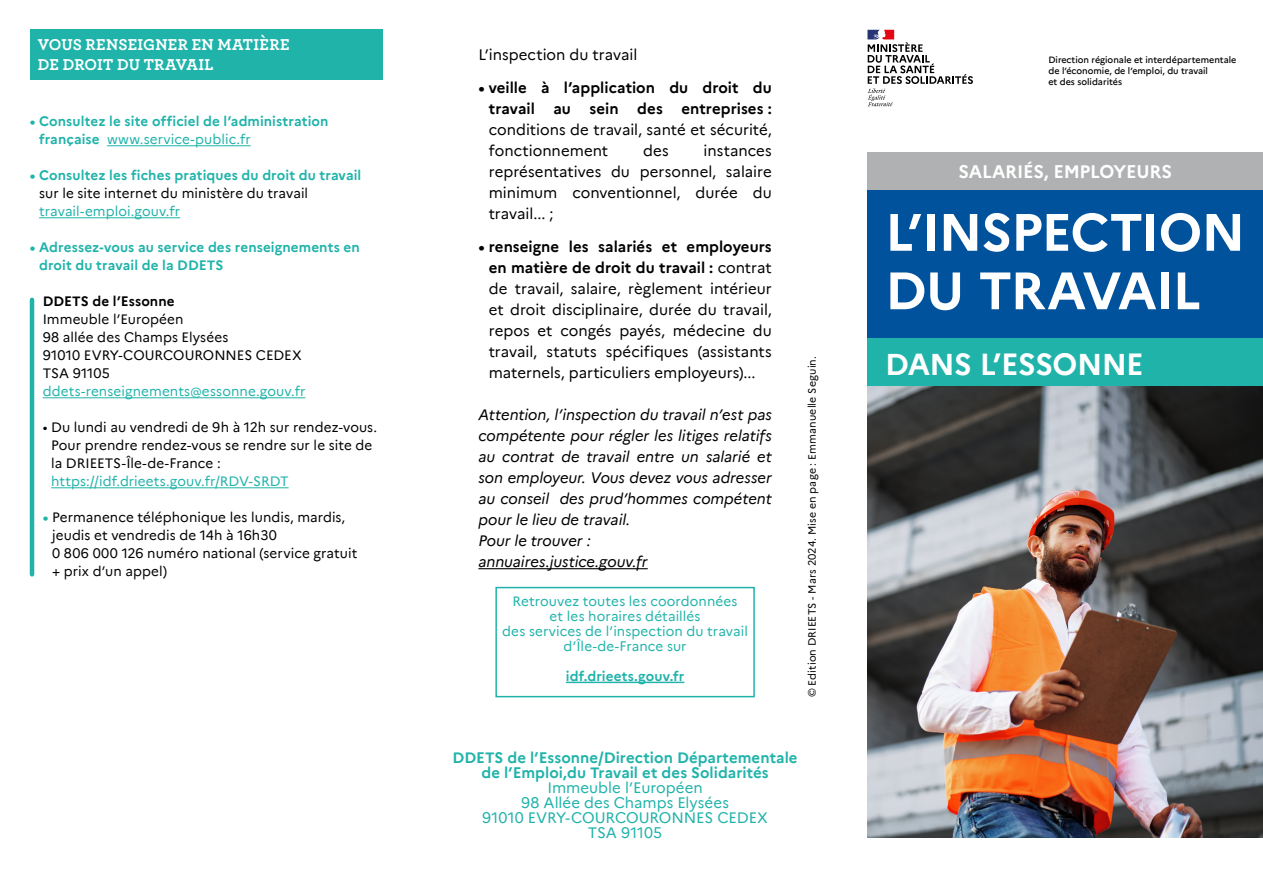
<style>
.page{position:relative;width:1263px;height:893px;background:#fff}
.page>*{position:absolute;margin:0;border:0;box-sizing:border-box;transform-origin:0 0}
.t1{font:700 52.5px/58.5px "Marianne";letter-spacing:-.025em;color:#fff}
.t2{font:700 30px "Marianne";letter-spacing:-.02em;color:#fff}
.t3{font:700 18px "Marianne";letter-spacing:-.015em;color:#fff}
.t4{font:700 16.5px/19.5px "Archer Pro";letter-spacing:.015em;color:#fff}
.t5{font:15px/21px "Marianne";color:#000;text-align:justify}
.t6{font:italic 15px/21px "Marianne";letter-spacing:-.005em;color:#000}
.t7{font:15px/15px "Marianne";color:#20b3aa;text-align:center}
.t8{font:700 15px/15px "Marianne";letter-spacing:.005em;color:#20b3aa;text-align:center}
.t9{font:700 15px/21px "Marianne";letter-spacing:.005em;color:#000;text-align:right}
.t10{font:13.5px/18px "Marianne";letter-spacing:.005em;color:#000}
.t11{font:700 13.5px/18px "Marianne";letter-spacing:.01em;color:#20b3aa}
.t12{font:13.5px/15px "Marianne";letter-spacing:.005em;color:#20b3aa;text-align:center}
.t13{font:700 13.5px "Marianne";letter-spacing:.005em;color:#000}
.t14{font:10.5px "Marianne";letter-spacing:.015em;color:#000}
.t15{font:500 9px/10.8px "Marianne";color:#000}
.s1{font-weight:400}
.s2{font-weight:700;color:#20b3aa}
.s3{font-weight:700}
</style>
<div class="page">
<hr style="left:107px;top:145px;width:144px;height:1px;background:#20b3aa">
<hr style="left:39px;top:217px;width:141px;height:1px;background:#20b3aa">
<hr style="left:43px;top:397px;width:262px;height:1px;background:#20b3aa">
<hr style="left:51px;top:487px;width:238px;height:1px;background:#20b3aa">
<hr style="left:566px;top:682px;width:118px;height:1px;background:#20b3aa">
<div style="left:30px;top:30px;width:353px;height:50px;background:#20b3aa"></div>
<hr style="left:30px;top:300px;width:4px;height:274px;background:#20b3aa">
<div style="left:495px;top:587px;width:260px;height:110px;border:2px solid #20b3aa"></div>
<hr style="left:478px;top:568px;width:170px;height:1px;background:#000">
<div style="left:867px;top:153px;width:396px;height:685px;background:#20b3aa"></div>
<svg style="left:867px;top:30px;width:106px;height:76px"></svg>
<div style="left:867px;top:153px;width:396px;height:185px;background:#00529d"></div>
<div style="left:867px;top:152px;width:396px;height:38px;background:#b0b1b2"></div>
<img style="left:867px;top:387px;width:396px;height:451px">
<p class="t4" style="left:38px;top:34px;width:253px">VOUS RENSEIGNER EN MATIÈRE<br>DE DROIT DU TRAVAIL</p>
<p class="t11" style="left:39px;top:111px;width:291px;text-indent:-9px">• Consultez le site officiel de l’administration française <span class="s1">www.service-public.fr</span></p>
<p class="t11" style="left:30px;top:165px;width:333px">• Consultez les fiches pratiques du droit du travail</p>
<p class="t10" style="left:39px;top:183px;width:271px">sur le site internet du ministère du travail</p>
<p class="t12" style="left:39px;top:203px;width:143px">travail-emploi.gouv.fr</p>
<p class="t11" style="left:39px;top:237px;width:322px;text-indent:-9px">• Adressez-vous au service des renseignements en droit du travail de la DDETS</p>
<p class="t13" style="left:43px;top:291px;width:133px">DDETS de l’Essonne</p>
<p class="t10" style="left:43px;top:309px;width:260px">Immeuble l’Européen<br>98 allée des Champs Elysées<br>91010 EVRY-COURCOURONNES CEDEX<br>TSA 91105</p>
<p class="t12" style="left:43px;top:383px;width:264px">ddets-renseignements@essonne.gouv.fr</p>
<p class="t10" style="left:51px;top:417px;width:327px;text-indent:-8px">• Du lundi au vendredi de 9h à 12h sur rendez-vous.<br>Pour prendre rendez-vous se rendre sur le site de la DRIEETS-Île-de-France :</p>
<p class="t12" style="left:51px;top:473px;width:239px">https://idf.drieets.gouv.fr/RDV-SRDT</p>
<p class="t10" style="left:52px;top:507px;width:307px;text-indent:-9px"><span class="s2">•</span> Permanence téléphonique les lundis, mardis, jeudis et vendredis de 14h à 16h30<br>0 806 000 126 numéro national (service gratuit + prix d’un appel)</p>
<p class="t5" style="left:478px;top:43px;width:160px">L’inspection du travail</p>
<p class="t9" style="left:478px;top:76px;width:295px">• veille à l’application du droit du travail au sein des entreprises :</p>
<p class="t5" style="left:489px;top:118px;width:284px">conditions de travail, santé et sécurité, fonctionnement</p>
<p class="t5" style="left:489px;top:139px;width:284px;text-indent:215px">instances représentatives du personnel, salaire minimum conventionnel, durée du travail... ;</p>
<p class="t5" style="left:489px;top:235px;width:284px;text-indent:-10px"><span class="s3">• renseigne les salariés et employeurs en matière de droit du travail :</span> contrat de travail, salaire, règlement intérieur et droit disciplinaire, durée du travail, repos et congés payés, médecine du travail, statuts spécifiques (assistants maternels, particuliers employeurs)...</p>
<p class="t6" style="left:478px;top:403px;width:295px">Attention, l’inspection du travail n’est pas compétente pour régler les litiges relatifs au contrat de travail entre un salarié et son employeur. Vous devez vous adresser au conseil des prud’hommes compétent pour le lieu de travail.<br>Pour le trouver :<br>annuaires.justice.gouv.fr</p>
<p class="t5" style="left:643px;top:139px;width:27px">des</p>
<p class="t12" style="left:502px;top:592px;width:247px">Retrouvez toutes les coordonnées<br>et les horaires détaillés<br>des services de l’inspection du travail d’Île-de-France sur</p>
<p class="t11" style="left:566px;top:666px;width:120px">idf.drieets.gouv.fr</p>
<p class="t14" style="left:804px;top:697px;width:343px;rotate:-90deg">© Edition DRIEETS - Mars 2024. Mise en page : Emmanuelle Seguin.</p>
<p class="t8" style="left:453px;top:748px;width:347px">DDETS de l’Essonne/Direction Départementale de l’Emploi,du Travail et des Solidarités</p>
<p class="t7" style="left:482px;top:778px;width:287px">Immeuble l’Européen<br>98 Allée des Champs Elysées<br>91010 EVRY-COURCOURONNES CEDEX<br>TSA 91105</p>
<p class="t15" style="left:1048px;top:54px;width:189px">Direction régionale et interdépartementale de l’économie, de l’emploi, du travail<br>et des solidarités</p>
<p class="t3" style="left:958px;top:157px;width:215px">SALARIÉS, EMPLOYEURS</p>
<h1 class="t1" style="left:885px;top:199px;width:362px">L’INSPECTION<br>DU TRAVAIL</h1>
<h2 class="t2" style="left:885px;top:341px;width:260px">DANS L’ESSONNE</h2>
</div>
